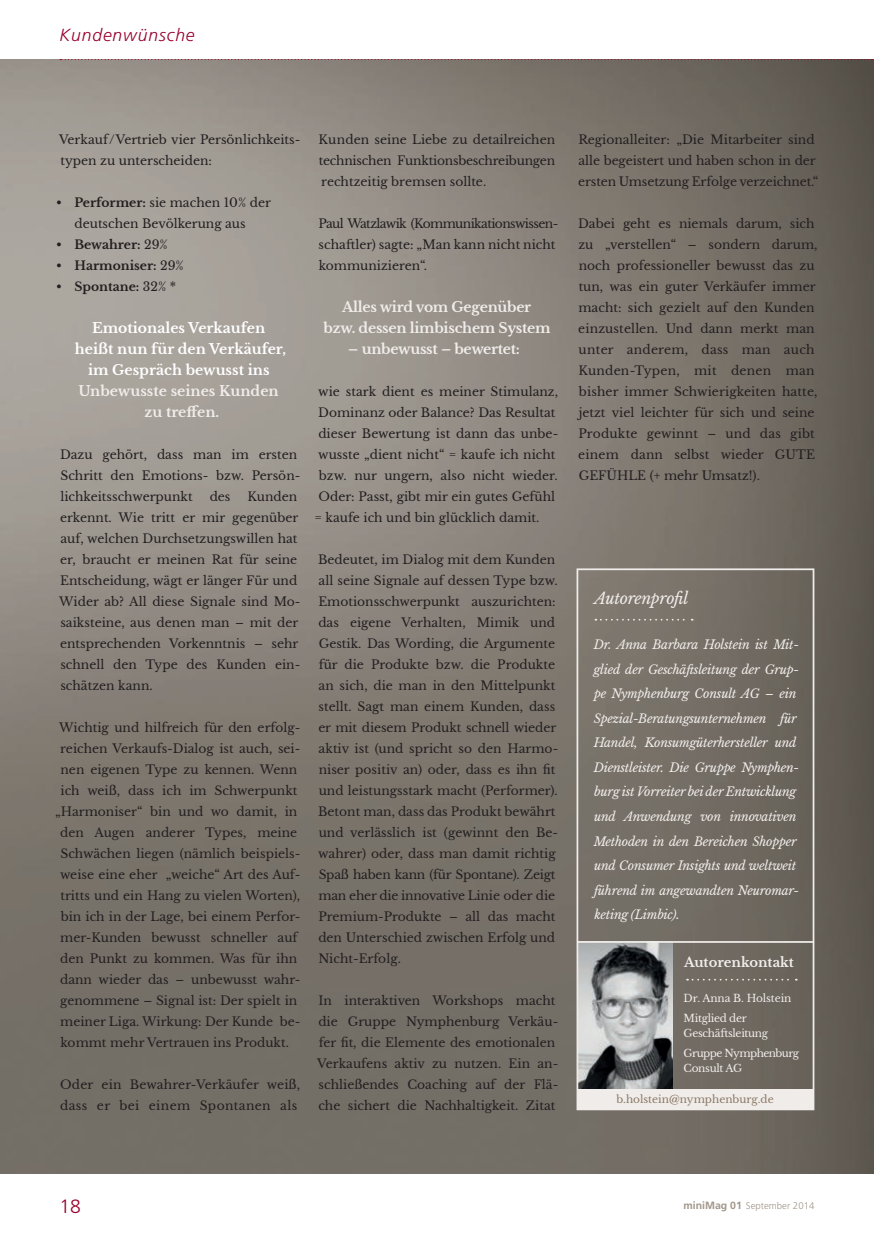
<style>
.page{position:relative;width:874px;height:1241px;background:#fff}
.page>*{position:absolute;margin:0;border:0;box-sizing:border-box;transform-origin:0 0}
.t1{font:300 19.25px "Frutiger";color:#98012d}
.t2{font:italic 300 17.5px "Frutiger";letter-spacing:.05em;color:#98012d}
.t3{font:italic 15.75px "Libre Baskerville";letter-spacing:-.02em;color:#f0ece9}
.t4{font:700 14px/21px "Libre Baskerville";letter-spacing:-.02em;color:#f0ece9;text-align:center}
.t5{font:700 14px/21px "Libre Baskerville";color:#fff;text-align:center}
.t6{font:700 14px/21px "Libre Baskerville";color:#f0ece9;text-align:center}
.t7{font:700 13.12px "Libre Baskerville";color:#f0ece9}
.t8{font:12.25px/21px "Libre Baskerville";color:#231f20}
.t9{font:italic 12.25px/24.5px "Libre Baskerville";letter-spacing:-.02em;color:#f0ece9}
.t10{font:700 12.25px "Libre Baskerville";color:#231f20}
.t11{font:10.5px/19.2px "Libre Baskerville";letter-spacing:-.03em;color:#f0ece9}
.t12{font:10.5px/19.2px "Libre Baskerville";letter-spacing:-.05em;color:#f0ece9}
.t13{font:10.5px "Libre Baskerville";color:#8a7966}
.t14{font:300 9.62px "Frutiger";color:#a19689}
.s1{font-weight:700}
.s2{font-weight:400}
.s3{font-weight:700;font-size:10.5px}
</style>
<div class="page">
<img style="left:0;top:60px;width:873px;height:1113px">
<img style="left:579px;top:942px;width:93px;height:146px">
<svg style="left:686px;top:978px;width:110px;height:2px"></svg>
<svg style="left:595px;top:618px;width:97px;height:2px"></svg>
<div style="left:576px;top:1088px;width:237px;height:21px;background:#f0ece9"></div>
<div style="left:576px;top:568px;width:238px;height:542px;border:2px solid #f0ece9"></div>
<hr style="left:576px;top:940px;width:237px;height:2px;background:#f0ece9">
<svg style="left:60px;top:59px;width:814px;height:1px"></svg>
<h2 class="t2" style="left:60px;top:25px;width:136px">Kundenwünsche</h2>
<p class="t8" style="left:59px;top:129px;width:243px">Verkauf/Vertrieb vier Persönlichkeits&shy;typen zu unterscheiden:</p>
<p class="t8" style="left:56px;top:192px;width:216px;text-align:center">• <span class="s1">Performer:</span> sie machen 10% der deutschen Bevölkerung aus</p>
<p class="t10" style="left:56px;top:237px;width:113px"><span class="s2">•</span> Bewahrer: <span class="s2">29%</span></p>
<p class="t10" style="left:56px;top:258px;width:129px"><span class="s2">•</span> Harmoniser: <span class="s2">29%</span></p>
<p class="t10" style="left:56px;top:279px;width:121px"><span class="s2">•</span> Spontane: <span class="s2">32% *</span></p>
<p class="t5" style="left:75px;top:317px;width:213px">Emotionales Verkaufen heißt nun für den Verkäufer, im Gespräch bewusst ins</p>
<p class="t6" style="left:78px;top:380px;width:202px">Unbewusste seines Kunden zu treffen.</p>
<p class="t8" style="left:60px;top:444px;width:242px">Dazu gehört, dass man im ersten<br>Schritt den Emotions- bzw. Persön&shy;lichkeitsschwerpunkt</p>
<p class="t8" style="left:59px;top:486px;width:242px;text-indent:188px">Kunden erkennt. Wie tritt er mir gegenüber auf, welchen Durchsetzungswillen hat er, braucht er meinen Rat für seine<br>Entscheidung, wägt er länger Für und<br>Wider ab? All diese Signale sind Mo&shy;saiksteine, aus denen man – mit der entsprechenden Vorkenntnis – sehr schnell den Type des Kunden ein&shy;schätzen kann.</p>
<p class="t8" style="left:55px;top:717px;width:247px;text-align:center">Wichtig und hilfreich für den erfolg&shy;reichen Verkaufs-Dialog ist auch, sei&shy;nen eigenen Type zu kennen. Wenn ich weiß, dass ich im Schwerpunkt „Harmoniser“ bin und wo damit, in den Augen anderer Types, meine Schwächen liegen (nämlich beispiels&shy;weise eine eher „weiche“ Art des Auf&shy;tritts und ein Hang zu vielen Worten), bin ich in der Lage, bei einem Perfor&shy;mer-Kunden bewusst schneller auf den Punkt zu kommen. Was für ihn dann wieder das – unbewusst wahr&shy;genommene – Signal ist: Der spielt in meiner Liga. Wirkung: Der Kunde be&shy;kommt mehr Vertrauen ins Produkt.</p>
<p class="t8" style="left:60px;top:1074px;width:241px">Oder ein Bewahrer-Verkäufer weiß, dass er bei einem Spontanen als</p>
<p class="t8" style="left:209px;top:486px;width:22px">des</p>
<p class="t8" style="left:318px;top:129px;width:238px;text-align:justify">Kunden seine Liebe zu detailreichen technischen Funktionsbeschreibungen rechtzeitig bremsen sollte.</p>
<p class="t8" style="left:318px;top:213px;width:241px">Paul Watzlawik (Kommunikationswissen&shy;schaftler) sagte: „Man kann nicht nicht kommunizieren“.</p>
<p class="t4" style="left:323px;top:296px;width:228px">Alles wird vom Gegenüber<br>bzw. dessen limbischem System</p>
<p class="t4" style="left:348px;top:338px;width:173px">– unbewusst – bewertet:</p>
<p class="t8" style="left:318px;top:381px;width:241px">wie stark dient es meiner Stimulanz,</p>
<p class="t8" style="left:318px;top:402px;width:239px">Dominanz oder Balance? Das Resultat</p>
<p class="t8" style="left:318px;top:423px;width:241px">dieser Bewertung ist dann das unbe-</p>
<p class="t8" style="left:318px;top:444px;width:238px">wusste „dient nicht“ = kaufe ich nicht</p>
<p class="t8" style="left:319px;top:465px;width:240px">bzw. nur ungern, also nicht wieder.</p>
<p class="t8" style="left:318px;top:486px;width:238px">Oder: Passt, gibt mir ein gutes Gefühl</p>
<p class="t8" style="left:314px;top:507px;width:226px">= kaufe ich und bin glücklich damit.</p>
<p class="t8" style="left:318px;top:549px;width:241px">Bedeutet, im Dialog mit dem Kunden all seine Signale auf dessen Type bzw.<br>Emotionsschwerpunkt auszurichten: das eigene Verhalten, Mimik und Gestik. Das Wording, die Argumente für die Produkte bzw. die Produkte an sich, die man in den Mittelpunkt stellt. Sagt man einem Kunden, dass er mit diesem Produkt schnell wieder aktiv ist (und spricht so den Harmo&shy;niser positiv an) oder, dass es ihn fit und leistungsstark macht (Performer).<br>Betont man, dass das Produkt bewährt und verlässlich ist (gewinnt den Be&shy;wahrer) oder, dass man damit richtig Spaß haben kann (für Spontane). Zeigt man eher die innovative Linie oder die Premium-Produkte – all das macht den Unterschied zwischen Erfolg und Nicht-Erfolg.</p>
<p class="t8" style="left:317px;top:990px;width:242px">In interaktiven Workshops macht die Gruppe Nymphenburg Verkäu&shy;fer fit, die Elemente des emotionalen Verkaufens aktiv zu nutzen. Ein an&shy;schließendes Coaching auf der Flä&shy;che sichert die Nachhaltigkeit. Zitat</p>
<p class="t8" style="left:578px;top:129px;width:241px">Regionalleiter: „Die Mitarbeiter sind alle begeistert und haben schon in der ersten Umsetzung Erfolge verzeichnet.“</p>
<p class="t8" style="left:578px;top:213px;width:241px">Dabei geht es niemals darum, sich zu „verstellen“ – sondern darum, noch professioneller bewusst das zu tun, was ein guter Verkäufer immer macht: sich gezielt auf den Kunden einzustellen. Und dann merkt man unter anderem, dass man auch<br>Kunden-Typen, mit denen man bisher immer Schwierigkeiten hatte, jetzt viel leichter für sich und seine<br>Produkte gewinnt – und das gibt einem dann selbst wieder GUTE<br>GEFÜHLE (+ mehr Umsatz!).</p>
<p class="t3" style="left:594px;top:588px;width:95px">Autorenprofil</p>
<p class="t9" style="left:593px;top:632px;width:207px">Dr. Anna Barbara Holstein ist Mit&shy;glied der Geschäftsleitung der Grup&shy;pe Nymphenburg Consult AG – ein Spezial-Beratungsunternehmen für Handel, Konsumgüterhersteller und Dienstleister. Die Gruppe Nymphen&shy;burg ist Vorreiter bei der Entwicklung und Anwendung von innovativen Methoden in den Bereichen Shopper und Consumer Insights und weltweit führend im angewandten Neuromar&shy;keting (Limbic).</p>
<p class="t7" style="left:683px;top:954px;width:111px">Autorenkontakt</p>
<p class="t11" style="left:683px;top:988px;width:109px">Dr. Anna B. Holstein<br>Mitglied der</p>
<p class="t12" style="left:683px;top:1023px;width:117px">Geschäftsleitung<br>Gruppe Nymphenburg</p>
<p class="t11" style="left:683px;top:1058px;width:60px">Consult AG</p>
<p class="t13" style="left:616px;top:1092px;width:159px">b.holstein@nymphenburg.de</p>
<h1 class="t1" style="left:60px;top:1195px;width:23px">18</h1>
<p class="t14" style="left:683px;top:1199px;width:132px"><span class="s3">miniMag 01</span> September 2014</p>
</div>
